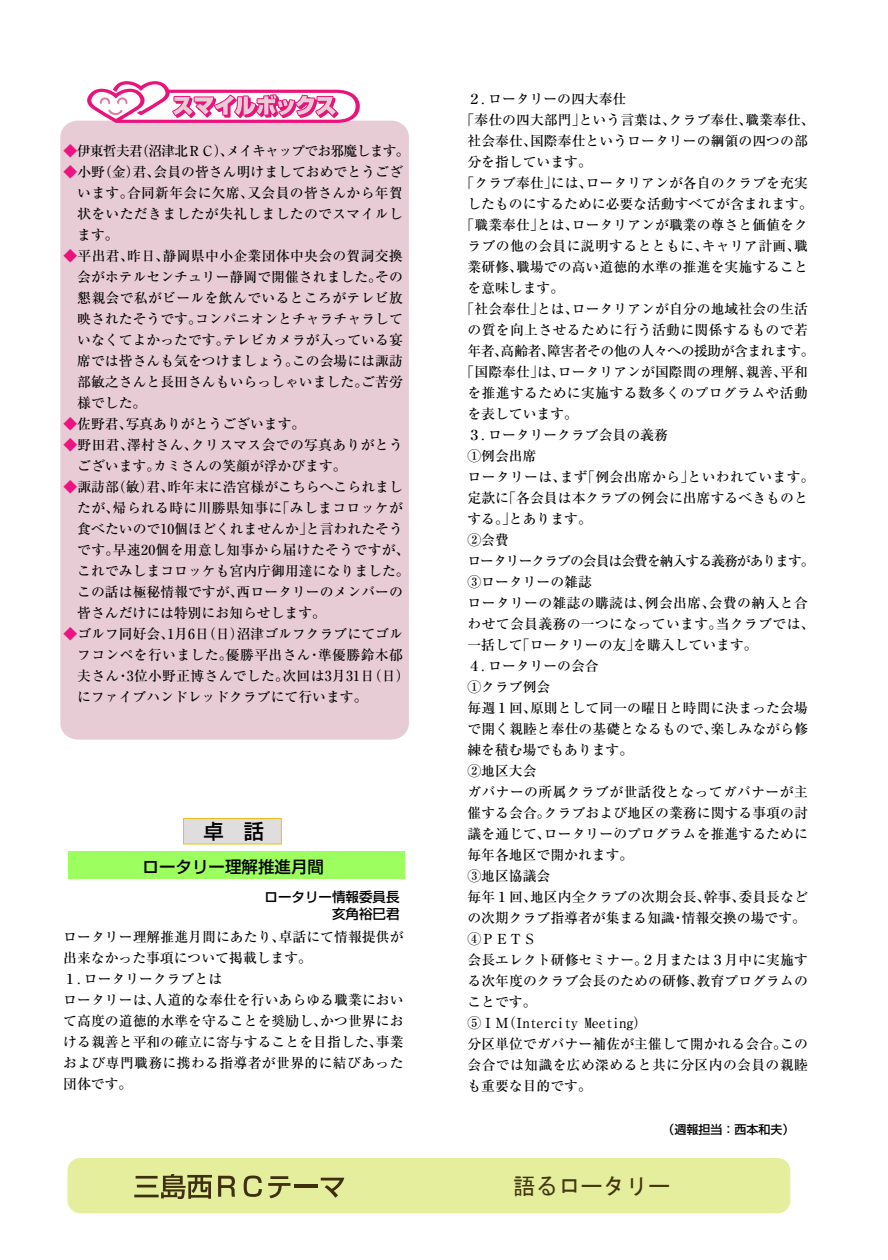
<style>
.page{position:relative;width:888px;height:1260px;background:#fff}
.page>*{position:absolute;margin:0;border:0;box-sizing:border-box;transform-origin:0 0}
.t1{font:22.5px "MS Gothic";color:#43360f}
.t2{font:500 20.25px "Shin Go Pro";color:#000}
.t3{font:500 16.5px "Shin Go Pro";color:#000}
.t4{font:500 13.8px/21px "Ryumin Pro";letter-spacing:.005em;color:#000}
.t5{font:500 13.8px/21px "Ryumin Pro";letter-spacing:.025em;color:#000}
.t6{font:500 13.8px "Ryumin Pro";letter-spacing:-.055em;color:#000}
.t7{font:500 13.8px "Ryumin Pro";letter-spacing:-.035em;color:#000}
.t8{font:500 13.8px "Ryumin Pro";letter-spacing:-.07em;color:#000}
.t9{font:500 13.5px/16.5px "Shin Go Pro";color:#000;text-align:right}
.t10{font:500 12px "Shin Go Pro";color:#000}
.s1{color:#ed1481}
.s2{color:#ea127b}
</style>
<div class="page">
<div style="left:60px;top:121px;width:349px;height:619px;background:#e8ccd5;border-radius:17px"></div>
<div style="left:67px;top:1158px;width:723px;height:55px;background:#e5ee9c;border-radius:13px"></div>
<hr style="left:136px;top:1176px;width:22px;height:3px;background:#3f2f0f">
<hr style="left:134px;top:1195px;width:25px;height:2px;background:#3f2f0f">
<svg style="left:137px;top:1174px;width:75px;height:25px"></svg>
<svg style="left:218px;top:1176px;width:17px;height:21px"></svg>
<svg style="left:244px;top:1176px;width:18px;height:21px"></svg>
<svg style="left:268px;top:1176px;width:23px;height:22px"></svg>
<hr style="left:294px;top:1185px;width:23px;height:3px;background:#3f2f0f">
<svg style="left:321px;top:1178px;width:23px;height:20px"></svg>
<svg style="left:85px;top:81px;width:275px;height:42px"></svg>
<div style="left:68px;top:851px;width:337px;height:28px;background:#9cff5f"></div>
<div style="left:183px;top:818px;width:99px;height:26px;background:#e0dddf;border:1px solid #ebbe18"></div>
<p class="t6" style="left:63px;top:140px;width:348px"><span class="s1">◆</span>伊東哲夫君(沼津北ＲＣ）、メイキャップでお邪魔します。</p>
<p class="t4" style="left:77px;top:160px;width:327px;text-align:justify;text-indent:-14px"><span class="s1">◆</span>小野（金）君、会員の皆さん明けましておめでとうございます。合同新年会に欠席、又会員の皆さんから年賀状をいただきましたが失礼しましたのでスマイルします。</p>
<p class="t4" style="left:77px;top:244px;width:327px;text-align:justify;text-indent:-14px"><span class="s2">◆</span>平出君、昨日、静岡県中小企業団体中央会の賀詞交換会がホテルセンチュリー静岡で開催されました。その懇親会で私がビールを飲んでいるところがテレビ放映されたそうです。コンパニオンとチャラチャラしていなくてよかったです。テレビカメラが入っている宴席では皆さんも気をつけましょう。この会場には諏訪部敏之さんと長田さんもいらっしゃいました。ご苦労様でした。</p>
<p class="t4" style="left:63px;top:412px;width:243px"><span class="s1">◆</span>佐野君、写真ありがとうございます。</p>
<p class="t5" style="left:77px;top:433px;width:327px;text-indent:-14px"><span class="s1">◆</span>野田君、澤村さん、クリスマス会での写真ありがとうございます。カミさんの笑顔が浮かびます。</p>
<p class="t4" style="left:77px;top:475px;width:334px;text-indent:-14px"><span class="s1">◆</span>諏訪部(敏）君、昨年末に浩宮様がこちらへこられましたが、帰られる時に川勝県知事に「みしまコロッケが食べたいので10個ほどくれませんか」と言われたそうです。早速20個を用意し知事から届けたそうですが、これでみしまコロッケも宮内庁御用達になりました。この話は極秘情報ですが、西ロータリーのメンバーの皆さんだけには特別にお知らせします。</p>
<p class="t4" style="left:77px;top:622px;width:334px;text-indent:-14px"><span class="s1">◆</span>ゴルフ同好会、1月6日（日）沼津ゴルフクラブにてゴルフコンペを行いました。優勝平出さん・準優勝鈴木郁夫さん・3位小野正博さんでした。次回は3月31日（日）にファイブハンドレッドクラブにて行います。</p>
<p class="t2" style="left:203px;top:815px;width:62px">卓 話</p>
<p class="t3" style="left:143px;top:853px;width:183px">ロータリー理解推進月間</p>
<p class="t9" style="left:265px;top:887px;width:136px">ロータリー情報委員長亥角裕巳君</p>
<p class="t4" style="left:63px;top:925px;width:342px">ロータリー理解推進月間にあたり、卓話にて情報提供が出来なかった事項について掲載します。<br>１．ロータリークラブとは<br>ロータリーは、人道的な奉仕を行いあらゆる職業において高度の道徳的水準を守ることを奨励し、かつ世界における親善と平和の確立に寄与することを目指した、事業および専門職務に携わる指導者が世界的に結びあった団体です。</p>
<p class="t4" style="left:468px;top:87px;width:160px">２．ロータリーの四大奉仕</p>
<p class="t4" style="left:461px;top:108px;width:356px">「奉仕の四大部門」という言葉は、クラブ奉仕、職業奉仕、</p>
<p class="t4" style="left:467px;top:129px;width:342px">社会奉仕、国際奉仕というロータリーの綱領の四つの部</p>
<p class="t4" style="left:467px;top:150px;width:126px">分を指しています。</p>
<p class="t4" style="left:461px;top:171px;width:349px">「クラブ奉仕」には、ロータリアンが各自のクラブを充実</p>
<p class="t4" style="left:467px;top:192px;width:347px">したものにするために必要な活動すべてが含まれます。</p>
<p class="t4" style="left:461px;top:213px;width:349px">「職業奉仕」とは、ロータリアンが職業の尊さと価値をク</p>
<p class="t5" style="left:467px;top:234px;width:342px">ラブの他の会員に説明するとともに、キャリア計画、職</p>
<p class="t4" style="left:467px;top:255px;width:342px">業研修、職場での高い道徳的水準の推進を実施すること</p>
<p class="t4" style="left:467px;top:276px;width:98px">を意味します。</p>
<p class="t4" style="left:461px;top:297px;width:349px">「社会奉仕」とは、ロータリアンが自分の地域社会の生活</p>
<p class="t5" style="left:467px;top:318px;width:342px">の質を向上させるために行う活動に関係するもので若</p>
<p class="t7" style="left:468px;top:340px;width:349px">年者、高齢者、障害者その他の人々への援助が含まれます。</p>
<p class="t4" style="left:461px;top:360px;width:349px">「国際奉仕」は、ロータリアンが国際間の理解、親善、平和</p>
<p class="t5" style="left:468px;top:381px;width:342px">を推進するために実施する数多くのプログラムや活動</p>
<p class="t4" style="left:468px;top:402px;width:112px">を表しています。</p>
<p class="t4" style="left:468px;top:423px;width:202px">３．ロータリークラブ会員の義務</p>
<p class="t4" style="left:468px;top:444px;width:71px">①例会出席</p>
<p class="t5" style="left:468px;top:465px;width:349px">ロータリーは、まず「例会出席から」といわれています。</p>
<p class="t4" style="left:468px;top:486px;width:342px">定款に「各会員は本クラブの例会に出席するべきものと</p>
<p class="t4" style="left:467px;top:507px;width:126px">する。」とあります。</p>
<p class="t4" style="left:468px;top:528px;width:43px">②会費</p>
<p class="t8" style="left:468px;top:550px;width:349px">ロータリークラブの会員は会費を納入する義務があります。</p>
<p class="t4" style="left:468px;top:570px;width:126px">③ロータリーの雑誌</p>
<p class="t5" style="left:468px;top:591px;width:342px">ロータリーの雑誌の購読は、例会出席、会費の納入と合</p>
<p class="t5" style="left:467px;top:612px;width:349px">わせて会員義務の一つになっています。当クラブでは、</p>
<p class="t4" style="left:467px;top:633px;width:292px">一括して「ロータリーの友」を購入しています。</p>
<p class="t4" style="left:468px;top:654px;width:133px">４．ロータリーの会合</p>
<p class="t4" style="left:468px;top:675px;width:84px">①クラブ例会</p>
<p class="t4" style="left:468px;top:696px;width:342px">毎週１回、原則として同一の曜日と時間に決まった会場</p>
<p class="t4" style="left:467px;top:717px;width:342px">で開く親睦と奉仕の基礎となるもので、楽しみながら修</p>
<p class="t4" style="left:467px;top:738px;width:167px">練を積む場でもあります。</p>
<p class="t4" style="left:468px;top:759px;width:71px">②地区大会</p>
<p class="t5" style="left:468px;top:780px;width:342px">ガバナーの所属クラブが世話役となってガバナーが主</p>
<p class="t4" style="left:468px;top:801px;width:342px">催する会合。クラブおよび地区の業務に関する事項の討</p>
<p class="t4" style="left:467px;top:822px;width:342px">議を通じて、ロータリーのプログラムを推進するために</p>
<p class="t4" style="left:467px;top:843px;width:167px">毎年各地区で開かれます。</p>
<p class="t4" style="left:468px;top:864px;width:84px">③地区協議会</p>
<p class="t4" style="left:468px;top:885px;width:342px">毎年１回、地区内全クラブの次期会長、幹事、委員長など</p>
<p class="t4" style="left:467px;top:906px;width:340px">の次期クラブ指導者が集まる知識・情報交換の場です。</p>
<p class="t4" style="left:468px;top:927px;width:71px">④ＰＥＴＳ</p>
<p class="t4" style="left:468px;top:948px;width:342px">会長エレクト研修セミナー。２月または３月中に実施す</p>
<p class="t4" style="left:467px;top:969px;width:342px">る次年度のクラブ会長のための研修、教育プログラムの</p>
<p class="t4" style="left:467px;top:990px;width:71px">ことです。</p>
<p class="t4" style="left:468px;top:1011px;width:181px">⑤ＩＭ（Intercity Meeting）</p>
<p class="t4" style="left:468px;top:1032px;width:342px">分区単位でガバナー補佐が主催して開かれる会合。この</p>
<p class="t5" style="left:467px;top:1053px;width:342px">会合では知識を広め深めると共に分区内の会員の親睦</p>
<p class="t4" style="left:467px;top:1074px;width:126px">も重要な目的です。</p>
<p class="t10" style="left:662px;top:1120px;width:133px">（週報担当：西本和夫）</p>
<p class="t1" style="left:513px;top:1175px;width:159px">語るロータリー</p>
</div>
